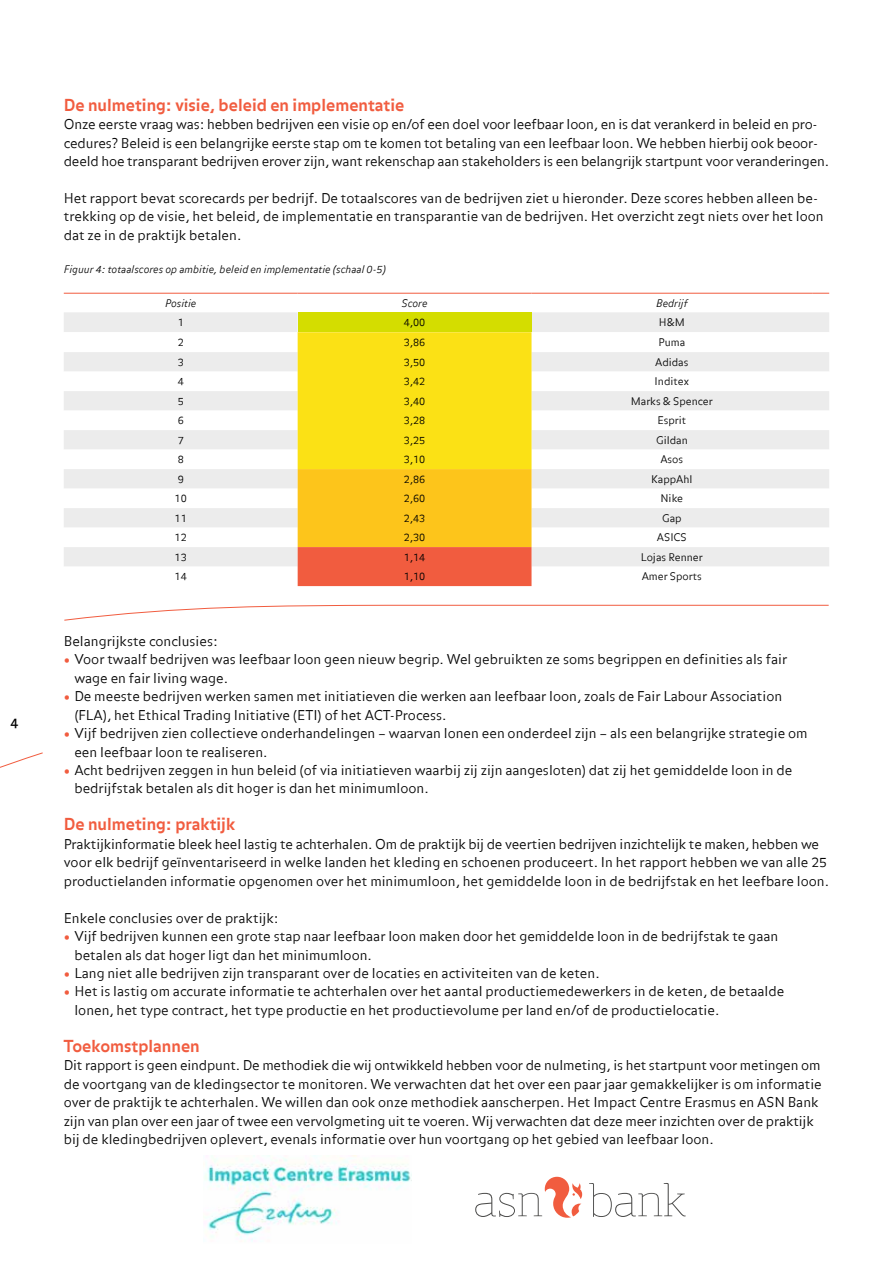
<style>
.page{position:relative;width:893px;height:1263px;background:#fff}
.page>*{position:absolute;margin:0;border:0;box-sizing:border-box;transform-origin:0 0}
.t1{font:700 16.5px "Balance Offc";color:#f15c3f}
.t2{font:300 13.5px/18.5px "Balance Offc";color:#000}
.t3{font:13.5px "Balance Offc";color:#000}
.t4{font:300 10.5px "Balance Offc";color:#000}
.t5{font:italic 300 10.5px "Balance Offc";color:#000}
.s1{font-weight:900;color:#f15c3f}
</style>
<div class="page">
<svg style="left:0;top:752px;width:43px;height:16px"></svg>
<svg style="left:589px;top:1183px;width:97px;height:34px"></svg>
<svg style="left:475px;top:1177px;width:107px;height:41px"></svg>
<img style="left:205px;top:1155px;width:207px;height:86px">
<div style="left:64px;top:312px;width:765px;height:20px;background:#ececec"></div>
<div style="left:298px;top:312px;width:233px;height:20px;background:#d4dd00"></div>
<svg style="left:64px;top:332px;width:765px;height:254px"></svg>
<svg style="left:298px;top:332px;width:233px;height:254px;background:#fac41d"></svg>
<hr style="left:64px;top:293px;width:234px;height:1px;background:#f15c3f">
<hr style="left:298px;top:293px;width:233px;height:1px;background:#f15c3f">
<hr style="left:531px;top:293px;width:281px;height:1px;background:#f15c3f">
<svg style="left:812px;top:293px;width:17px;height:1px"></svg>
<svg style="left:64px;top:604px;width:765px;height:17px"></svg>
<p class="t3" style="left:11px;top:716px;width:9px">4</p>
<p class="t1" style="left:64px;top:95px;width:342px">De nulmeting: visie, beleid en implementatie</p>
<p class="t2" style="left:64px;top:116px;width:767px">Onze eerste vraag was: hebben bedrijven een visie op en/of een doel voor leefbaar loon, en is dat verankerd in beleid en pro&shy;cedures? Beleid is een belangrijke eerste stap om te komen tot betaling van een leefbaar loon. We hebben hierbij ook beoor&shy;deeld hoe transparant bedrijven erover zijn, want rekenschap aan stakeholders is een belangrijk startpunt voor veranderingen.</p>
<p class="t2" style="left:64px;top:190px;width:761px">Het rapport bevat scorecards per bedrijf. De totaalscores van de bedrijven ziet u hieronder. Deze scores hebben alleen be&shy;trekking op de visie, het beleid, de implementatie en transparantie van de bedrijven. Het overzicht zegt niets over het loon dat ze in de praktijk betalen.</p>
<p class="t5" style="left:64px;top:263px;width:324px">Figuur 4: totaalscores op ambitie, beleid en implementatie (schaal 0-5)</p>
<p class="t5" style="left:165px;top:297px;width:33px">Positie</p>
<p class="t5" style="left:402px;top:297px;width:27px">Score</p>
<p class="t5" style="left:656px;top:297px;width:33px">Bedrijf</p>
<p class="t4" style="left:178px;top:316px;width:8px">1</p>
<p class="t4" style="left:404px;top:316px;width:23px">4,00</p>
<p class="t4" style="left:659px;top:316px;width:27px">H&amp;M</p>
<p class="t4" style="left:178px;top:336px;width:8px">2</p>
<p class="t4" style="left:404px;top:336px;width:23px">3,86</p>
<p class="t4" style="left:658px;top:336px;width:28px">Puma</p>
<p class="t4" style="left:178px;top:356px;width:8px">3</p>
<p class="t4" style="left:404px;top:356px;width:23px">3,50</p>
<p class="t4" style="left:655px;top:356px;width:35px">Adidas</p>
<p class="t4" style="left:178px;top:375px;width:8px">4</p>
<p class="t4" style="left:404px;top:375px;width:23px">3,42</p>
<p class="t4" style="left:655px;top:375px;width:36px">Inditex</p>
<p class="t4" style="left:178px;top:395px;width:8px">5</p>
<p class="t4" style="left:404px;top:395px;width:23px">3,40</p>
<p class="t4" style="left:631px;top:395px;width:83px">Marks &amp; Spencer</p>
<p class="t4" style="left:178px;top:414px;width:8px">6</p>
<p class="t4" style="left:404px;top:414px;width:23px">3,28</p>
<p class="t4" style="left:657px;top:414px;width:30px">Esprit</p>
<p class="t4" style="left:178px;top:434px;width:8px">7</p>
<p class="t4" style="left:404px;top:434px;width:23px">3,25</p>
<p class="t4" style="left:656px;top:434px;width:33px">Gildan</p>
<p class="t4" style="left:178px;top:453px;width:8px">8</p>
<p class="t4" style="left:404px;top:453px;width:23px">3,10</p>
<p class="t4" style="left:660px;top:453px;width:24px">Asos</p>
<p class="t4" style="left:178px;top:473px;width:8px">9</p>
<p class="t4" style="left:404px;top:473px;width:23px">2,86</p>
<p class="t4" style="left:651px;top:473px;width:43px">KappAhl</p>
<p class="t4" style="left:175px;top:492px;width:14px">10</p>
<p class="t4" style="left:404px;top:492px;width:23px">2,60</p>
<p class="t4" style="left:660px;top:492px;width:24px">Nike</p>
<p class="t4" style="left:175px;top:512px;width:14px">11</p>
<p class="t4" style="left:404px;top:512px;width:23px">2,43</p>
<p class="t4" style="left:662px;top:512px;width:21px">Gap</p>
<p class="t4" style="left:175px;top:531px;width:14px">12</p>
<p class="t4" style="left:404px;top:531px;width:23px">2,30</p>
<p class="t4" style="left:657px;top:531px;width:31px">ASICS</p>
<p class="t4" style="left:175px;top:551px;width:14px">13</p>
<p class="t4" style="left:404px;top:551px;width:23px">1,14</p>
<p class="t4" style="left:641px;top:551px;width:63px">Lojas Renner</p>
<p class="t4" style="left:175px;top:570px;width:14px">14</p>
<p class="t4" style="left:404px;top:570px;width:23px">1,10</p>
<p class="t4" style="left:642px;top:570px;width:62px">Amer Sports</p>
<p class="t2" style="left:64px;top:632px;width:156px">Belangrijkste conclusies:</p>
<p class="t2" style="left:74px;top:651px;width:714px;text-indent:-11px"><span class="s1">•</span> Voor twaalf bedrijven was leefbaar loon geen nieuw begrip. Wel gebruikten ze soms begrippen en definities als fair wage en fair living wage.</p>
<p class="t2" style="left:74px;top:688px;width:709px;text-indent:-11px"><span class="s1">•</span> De meeste bedrijven werken samen met initiatieven die werken aan leefbaar loon, zoals de Fair Labour Association (FLA), het Ethical Trading Initiative (ETI) of het ACT-Process.</p>
<p class="t2" style="left:74px;top:725px;width:735px;text-indent:-11px"><span class="s1">•</span> Vijf bedrijven zien collectieve onderhandelingen – waarvan lonen een onderdeel zijn – als een belangrijke strategie om een leefbaar loon te realiseren.</p>
<p class="t2" style="left:74px;top:762px;width:719px;text-indent:-11px"><span class="s1">•</span> Acht bedrijven zeggen in hun beleid (of via initiatieven waarbij zij zijn aangesloten) dat zij het gemiddelde loon in de bedrijfstak betalen als dit hoger is dan het minimumloon.</p>
<p class="t1" style="left:64px;top:815px;width:173px">De nulmeting: praktijk</p>
<p class="t2" style="left:64px;top:835px;width:767px">Praktijkinformatie bleek heel lastig te achterhalen. Om de praktijk bij de veertien bedrijven inzichtelijk te maken, hebben we voor elk bedrijf geïnventariseerd in welke landen het kleding en schoenen produceert. In het rapport hebben we van alle 25 productielanden informatie opgenomen over het minimumloon, het gemiddelde loon in de bedrijfstak en het leefbare loon.</p>
<p class="t2" style="left:64px;top:909px;width:216px">Enkele conclusies over de praktijk:</p>
<p class="t2" style="left:74px;top:928px;width:705px;text-indent:-11px"><span class="s1">•</span> Vijf bedrijven kunnen een grote stap naar leefbaar loon maken door het gemiddelde loon in de bedrijfstak te gaan betalen als dat hoger ligt dan het minimumloon.</p>
<p class="t2" style="left:64px;top:965px;width:537px"><span class="s1">•</span> Lang niet alle bedrijven zijn transparant over de locaties en activiteiten van de keten.</p>
<p class="t2" style="left:74px;top:983px;width:711px;text-indent:-11px"><span class="s1">•</span> Het is lastig om accurate informatie te achterhalen over het aantal productiemedewerkers in de keten, de betaalde lonen, het type contract, het type productie en het productievolume per land en/of de productielocatie.</p>
<p class="t1" style="left:64px;top:1036px;width:138px">Toekomstplannen</p>
<p class="t2" style="left:64px;top:1057px;width:760px">Dit rapport is geen eindpunt. De methodiek die wij ontwikkeld hebben voor de nulmeting, is het startpunt voor metingen om de voortgang van de kledingsector te monitoren. We verwachten dat het over een paar jaar gemakkelijker is om informatie over de praktijk te achterhalen. We willen dan ook onze methodiek aanscherpen. Het Impact Centre Erasmus en ASN Bank zijn van plan over een jaar of twee een vervolgmeting uit te voeren. Wij verwachten dat deze meer inzichten over de praktijk bij de kledingbedrijven oplevert, evenals informatie over hun voortgang op het gebied van leefbaar loon.</p>
</div>
